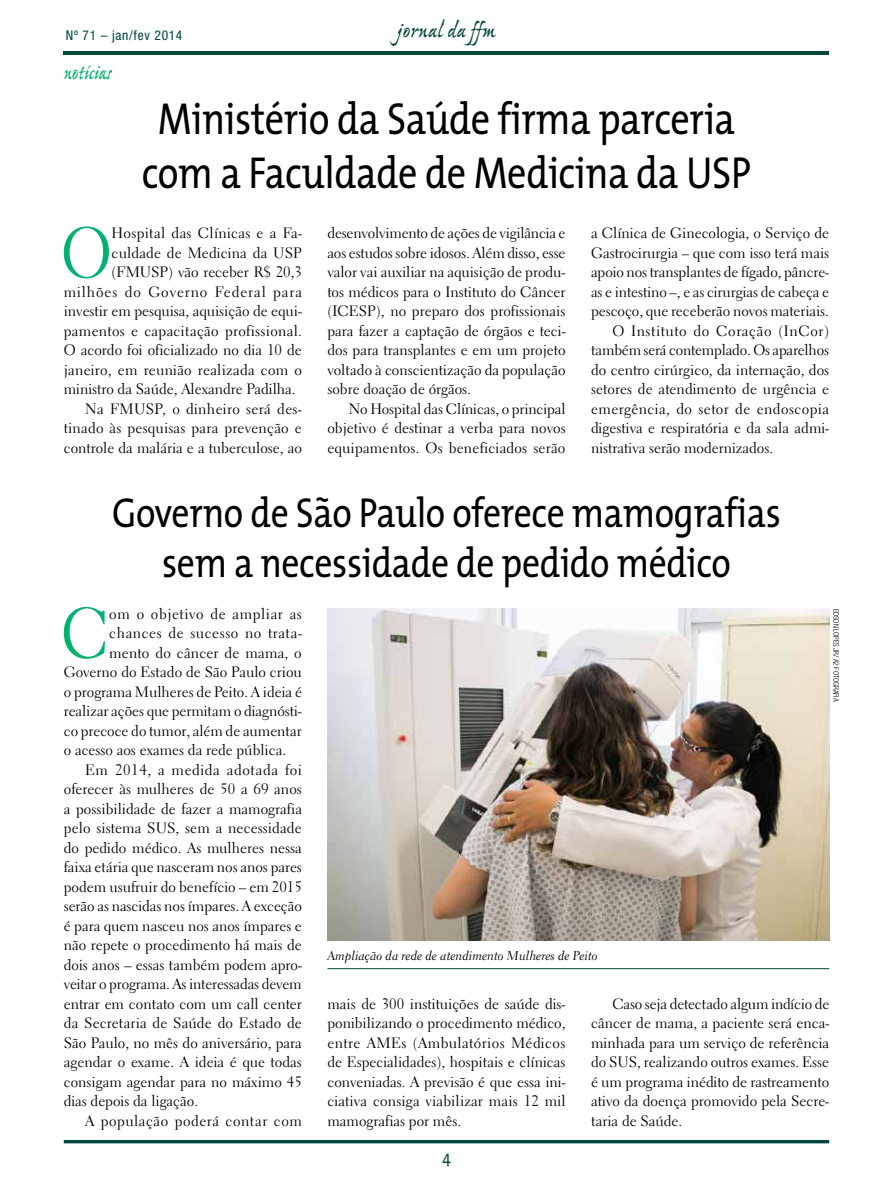
<style>
.page{position:relative;width:893px;height:1191px;background:#fff}
.page>*{position:absolute;margin:0;border:0;box-sizing:border-box;transform-origin:0 0}
.t1{font:70.5px "Electra LT Std";color:#00b26b;scale:.9 1}
.t2{font:45px/54px "The Mix";letter-spacing:-.01em;color:#000;text-align:center;scale:.85 1}
.t3{font:42px/50.4px "The Mix";letter-spacing:-.01em;color:#000;text-align:center;scale:.85 1}
.t4{font:24px "Ex Ponto MM 450";letter-spacing:-.005em;color:#00483a}
.t5{font:24px "Ex Ponto MM 450";letter-spacing:-.015em;color:#00b26b;scale:.85 1}
.t6{font:18px "The Mix";color:#00483a;scale:.85 1}
.t7{font:15px/19.5px "Electra LT Std";color:#000;text-align:justify}
.t8{font:15px "Electra LT Std";letter-spacing:.04em;color:#000}
.t9{font:15px "Electra LT Std";letter-spacing:.02em;color:#000}
.t10{font:15px "Electra LT Std";letter-spacing:.025em;color:#000}
.t11{font:15px "Electra LT Std";letter-spacing:.035em;color:#000}
.t12{font:15px "Electra LT Std";letter-spacing:.06em;color:#000}
.t13{font:condensed 13.5px "Helvetica Neue";letter-spacing:.05em;color:#00483a}
.t14{font:12.75px "Electra LT Std Cursive";color:#000}
.t15{font:300 condensed 7.5px "Helvetica Neue";letter-spacing:-.01em;color:#000}
</style>
<div class="page">
<svg style="left:63px;top:1139px;width:767px;height:5px"></svg>
<hr style="left:64px;top:51px;width:765px;height:3px;background:#00483a">
<img style="left:327px;top:608px;width:502px;height:332px">
<hr style="left:327px;top:968px;width:502px;height:1px;background:#00483a">
<p class="t13" style="left:66px;top:28px;width:118px">Nº 71 – jan/fev 2014</p>
<h3 class="t4" style="left:397px;top:18px;width:100px">jornal da ffm</h3>
<h3 class="t5" style="left:64px;top:60px;width:58px">notícias</h3>
<h2 class="t2" style="left:142px;top:91px;width:718px">Ministério da Saúde firma parceria com a Faculdade de Medicina da USP</h2>
<h1 class="t1" style="left:61px;top:210px;width:58px">O</h1>
<p class="t9" style="left:112px;top:224px;width:192px">Hospital das Clínicas e a Fa-</p>
<p class="t7" style="left:327px;top:223px;width:240px">desenvolvimento de ações de vigilância e aos estudos sobre idosos. Além disso, esse valor vai auxiliar na aquisição de produ&shy;tos médicos para o Instituto do Câncer (ICESP), no preparo dos profissionais para fazer a captação de órgãos e teci&shy;dos para transplantes e em um projeto voltado à conscientização da população sobre doação de órgãos.</p>
<p class="t7" style="left:327px;top:399px;width:240px;text-indent:21px">No Hospital das Clínicas, o principal objetivo é destinar a verba para novos equipamentos. Os beneficiados serão</p>
<p class="t7" style="left:591px;top:223px;width:240px">a Clínica de Ginecologia, o Serviço de</p>
<p class="t7" style="left:591px;top:243px;width:240px">Gastrocirurgia – que com isso terá mais</p>
<p class="t7" style="left:591px;top:262px;width:240px">apoio nos transplantes de fígado, pâncre-</p>
<p class="t7" style="left:591px;top:282px;width:240px">as e intestino –, e as cirurgias de cabeça e</p>
<p class="t7" style="left:591px;top:301px;width:239px">pescoço, que receberão novos materiais.</p>
<p class="t8" style="left:612px;top:321px;width:218px">O Instituto do Coração (InCor)</p>
<p class="t7" style="left:591px;top:340px;width:239px">também será contemplado. Os aparelhos</p>
<p class="t7" style="left:591px;top:360px;width:240px">do centro cirúrgico, da internação, dos</p>
<p class="t7" style="left:591px;top:379px;width:240px">setores de atendimento de urgência e</p>
<p class="t10" style="left:591px;top:399px;width:240px">emergência, do setor de endoscopia</p>
<p class="t7" style="left:591px;top:418px;width:240px">digestiva e respiratória e da sala admi-</p>
<p class="t7" style="left:591px;top:438px;width:184px">nistrativa serão modernizados.</p>
<p class="t7" style="left:112px;top:243px;width:192px">culdade de Medicina da USP</p>
<p class="t7" style="left:112px;top:262px;width:192px">(FMUSP) vão receber R$ 20,3</p>
<p class="t12" style="left:64px;top:282px;width:240px">milhões do Governo Federal para</p>
<p class="t7" style="left:64px;top:301px;width:240px">investir em pesquisa, aquisição de equi-</p>
<p class="t9" style="left:64px;top:321px;width:240px">pamentos e capacitação profissional.</p>
<p class="t7" style="left:64px;top:340px;width:240px">O acordo foi oficializado no dia 10 de</p>
<p class="t7" style="left:64px;top:360px;width:240px">janeiro, em reunião realizada com o</p>
<p class="t7" style="left:64px;top:379px;width:233px">ministro da Saúde, Alexandre Padilha.</p>
<p class="t10" style="left:85px;top:399px;width:218px">Na FMUSP, o dinheiro será des-</p>
<p class="t7" style="left:64px;top:418px;width:239px">tinado às pesquisas para prevenção e</p>
<p class="t7" style="left:64px;top:438px;width:240px">controle da malária e a tuberculose, ao</p>
<h3 class="t3" style="left:112px;top:486px;width:788px">Governo de São Paulo oferece mamografias sem a necessidade de pedido médico</h3>
<h1 class="t1" style="left:61px;top:590px;width:55px">C</h1>
<p class="t8" style="left:109px;top:604px;width:194px">om o objetivo de ampliar as</p>
<p class="t11" style="left:109px;top:623px;width:194px">chances de sucesso no trata-</p>
<p class="t7" style="left:109px;top:642px;width:194px">mento do câncer de mama, o</p>
<p class="t7" style="left:64px;top:662px;width:240px">Governo do Estado de São Paulo criou</p>
<p class="t7" style="left:64px;top:681px;width:240px">o programa Mulheres de Peito. A ideia é</p>
<p class="t7" style="left:64px;top:701px;width:240px">realizar ações que permitam o diagnósti-</p>
<p class="t7" style="left:64px;top:720px;width:239px">co precoce do tumor, além de aumentar</p>
<p class="t7" style="left:64px;top:740px;width:224px">o acesso aos exames da rede pública.</p>
<p class="t8" style="left:85px;top:760px;width:218px">Em 2014, a medida adotada foi</p>
<p class="t7" style="left:64px;top:779px;width:240px">oferecer às mulheres de 50 a 69 anos</p>
<p class="t7" style="left:64px;top:798px;width:240px">a possibilidade de fazer a mamografia</p>
<p class="t7" style="left:64px;top:818px;width:239px">pelo sistema SUS, sem a necessidade</p>
<p class="t7" style="left:64px;top:837px;width:240px">do pedido médico. As mulheres nessa</p>
<p class="t7" style="left:64px;top:857px;width:240px">faixa etária que nasceram nos anos pares</p>
<p class="t7" style="left:64px;top:876px;width:240px">podem usufruir do benefício – em 2015</p>
<p class="t7" style="left:64px;top:896px;width:240px">serão as nascidas nos ímpares. A exceção</p>
<p class="t7" style="left:64px;top:915px;width:240px">é para quem nasceu nos anos ímpares e</p>
<p class="t7" style="left:64px;top:935px;width:240px">não repete o procedimento há mais de</p>
<p class="t7" style="left:64px;top:954px;width:240px">dois anos – essas também podem apro-</p>
<p class="t7" style="left:64px;top:974px;width:240px">veitar o programa. As interessadas devem</p>
<p class="t7" style="left:64px;top:993px;width:240px">entrar em contato com um call center</p>
<p class="t7" style="left:64px;top:1013px;width:240px">da Secretaria de Saúde do Estado de</p>
<p class="t7" style="left:64px;top:1032px;width:240px">São Paulo, no mês do aniversário, para</p>
<p class="t7" style="left:64px;top:1052px;width:240px">agendar o exame. A ideia é que todas</p>
<p class="t7" style="left:64px;top:1071px;width:240px">consigam agendar para no máximo 45</p>
<p class="t7" style="left:64px;top:1091px;width:136px">dias depois da ligação.</p>
<p class="t11" style="left:85px;top:1111px;width:218px">A população poderá contar com</p>
<p class="t14" style="left:327px;top:947px;width:272px">Ampliação da rede de atendimento Mulheres de Peito</p>
<p class="t15" style="left:840px;top:608px;width:94px;rotate:90deg">Edson Lopes Jr/ A2 FOTOGRAFIA</p>
<p class="t7" style="left:327px;top:993px;width:240px">mais de 300 instituições de saúde dis&shy;ponibilizando o procedimento médico, entre AMEs (Ambulatórios Médicos de Especialidades), hospitais e clínicas conveniadas. A previsão é que essa ini&shy;ciativa consiga viabilizar mais 12 mil mamografias por mês.</p>
<p class="t6" style="left:442px;top:1141px;width:11px">4</p>
<p class="t7" style="left:591px;top:993px;width:240px;text-indent:21px">Caso seja detectado algum indício de câncer de mama, a paciente será enca&shy;minhada para um serviço de referência do SUS, realizando outros exames. Esse é um programa inédito de rastreamento ativo da doença promovido pela Secre&shy;taria de Saúde.</p>
</div>
